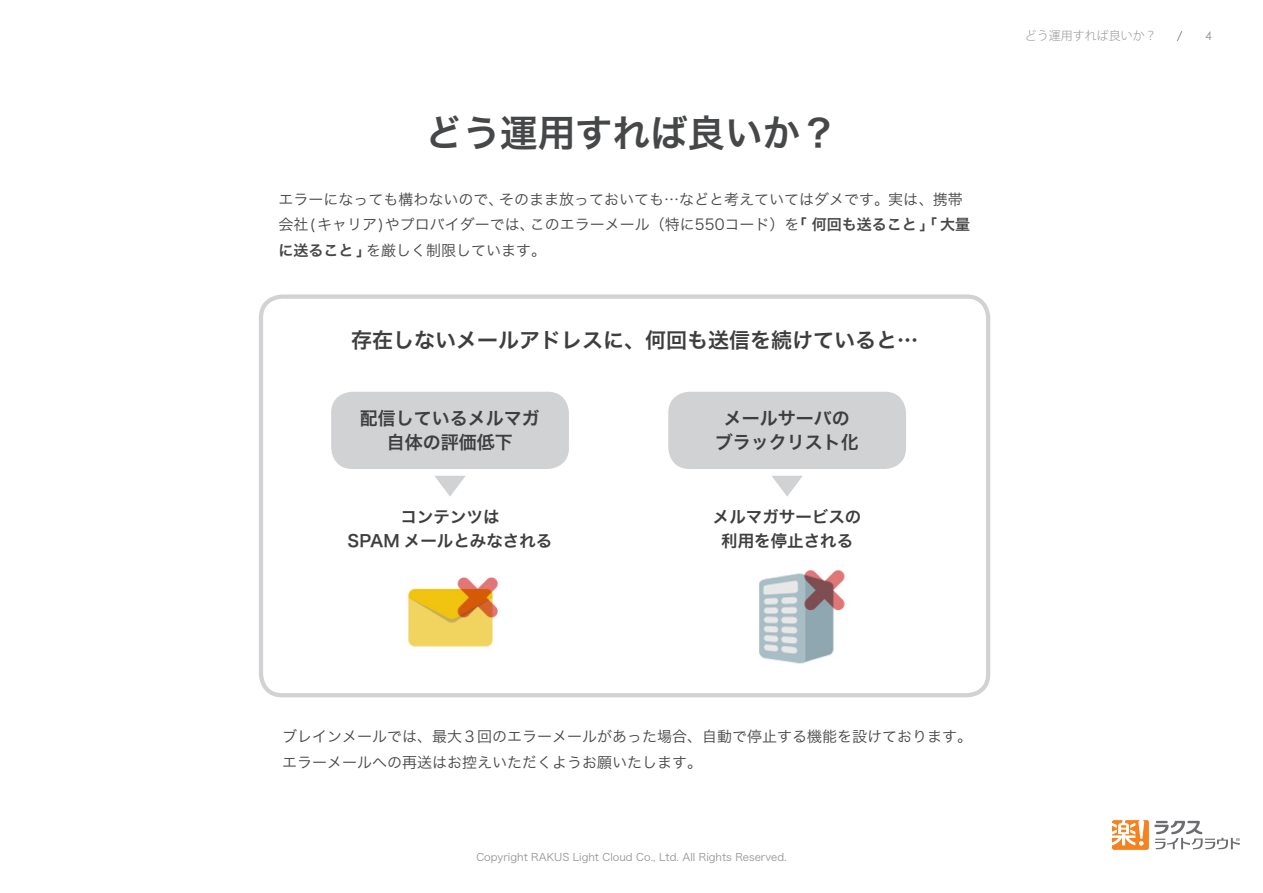
<style>
.page{position:relative;width:1263px;height:893px;background:#fff}
.page>*{position:absolute;margin:0;border:0;box-sizing:border-box;transform-origin:0 0}
.t1{font:37.5px "Hira Kaku Pro W6";color:#464748}
.t2{font:21px "Hira Kaku Pro W6";color:#3e3e3f}
.t3{font:18px/24.5px "Hira Kaku Pro W6";color:#3e3e3f;text-align:center}
.t4{font:16.5px/24.5px "Hira Kaku Pro W6";color:#3e3e3f;text-align:center}
.t5{font:15px/25.5px "Hira Kaku Pro W3";color:#464748}
.t6{font:15px "Hira Kaku Pro W6";color:#464748}
.t7{font:300 12px "Koz Go Pro";color:#939598}
.t8{font:12px "Century Gothic";color:#939598}
.t9{font:10.5px "Hira Kaku Pro W3";color:#939598}
</style>
<div class="page">
<svg style="left:1177px;top:31px;width:6px;height:11px"></svg>
<svg style="left:1112px;top:820px;width:128px;height:30px"></svg>
<div style="left:259px;top:294px;width:731px;height:403px;border:4px solid #d1d2d4;border-radius:21px"></div>
<img style="left:408px;top:577px;width:90px;height:70px">
<img style="left:759px;top:570px;width:86px;height:94px">
<div style="left:331px;top:392px;width:238px;height:77px;background:#d1d2d4;border-radius:21px"></div>
<div style="left:668px;top:392px;width:238px;height:77px;background:#d1d2d4;border-radius:21px"></div>
<svg style="left:435px;top:476px;width:31px;height:20px"></svg>
<svg style="left:772px;top:476px;width:31px;height:21px"></svg>
<h1 class="t1" style="left:425px;top:99px;width:414px">どう運用すれば良いか?</h1>
<p class="t5" style="left:499px;top:185px;width:465px">そのまま放っておいても…などと考えていてはダメです。実は、携帯</p>
<p class="t5" style="left:278px;top:185px;width:226px">エラーになっても構わないので、</p>
<p class="t5" style="left:366px;top:211px;width:182px;text-indent:-88px">会社(キャリア)やプロバイダーでは、を厳しく制限しています。</p>
<p class="t6" style="left:792px;top:211px;width:180px">「何回も送ること」「大量</p>
<p class="t5" style="left:530px;top:211px;width:271px">このエラーメール（特に550コード）を</p>
<p class="t6" style="left:278px;top:237px;width:94px">に送ること」</p>
<h2 class="t2" style="left:351px;top:321px;width:568px">存在しないメールアドレスに、何回も送信を続けていると...</h2>
<p class="t3" style="left:360px;top:405px;width:181px">配信しているメルマガ自体の評価低下</p>
<p class="t3" style="left:715px;top:405px;width:145px">メールサーバのブラックリスト化</p>
<p class="t4" style="left:348px;top:504px;width:206px">コンテンツは<br>SPAM メールとみなされる</p>
<p class="t4" style="left:713px;top:504px;width:150px">メルマガサービスの利用を停止される</p>
<p class="t7" style="left:1025px;top:28px;width:133px">どう運用すれば良いか?</p>
<p class="t8" style="left:1205px;top:27px;width:8px">4</p>
<p class="t5" style="left:282px;top:722px;width:692px">ブレインメールでは、最大３回のエラーメールがあった場合、自動で停止する機能を設けております。エラーメールへの再送はお控えいただくようお願いたします。</p>
<p class="t9" style="left:476px;top:848px;width:312px">Copyright RAKUS Light Cloud Co., Ltd. All Rights Reserved.</p>
</div>
